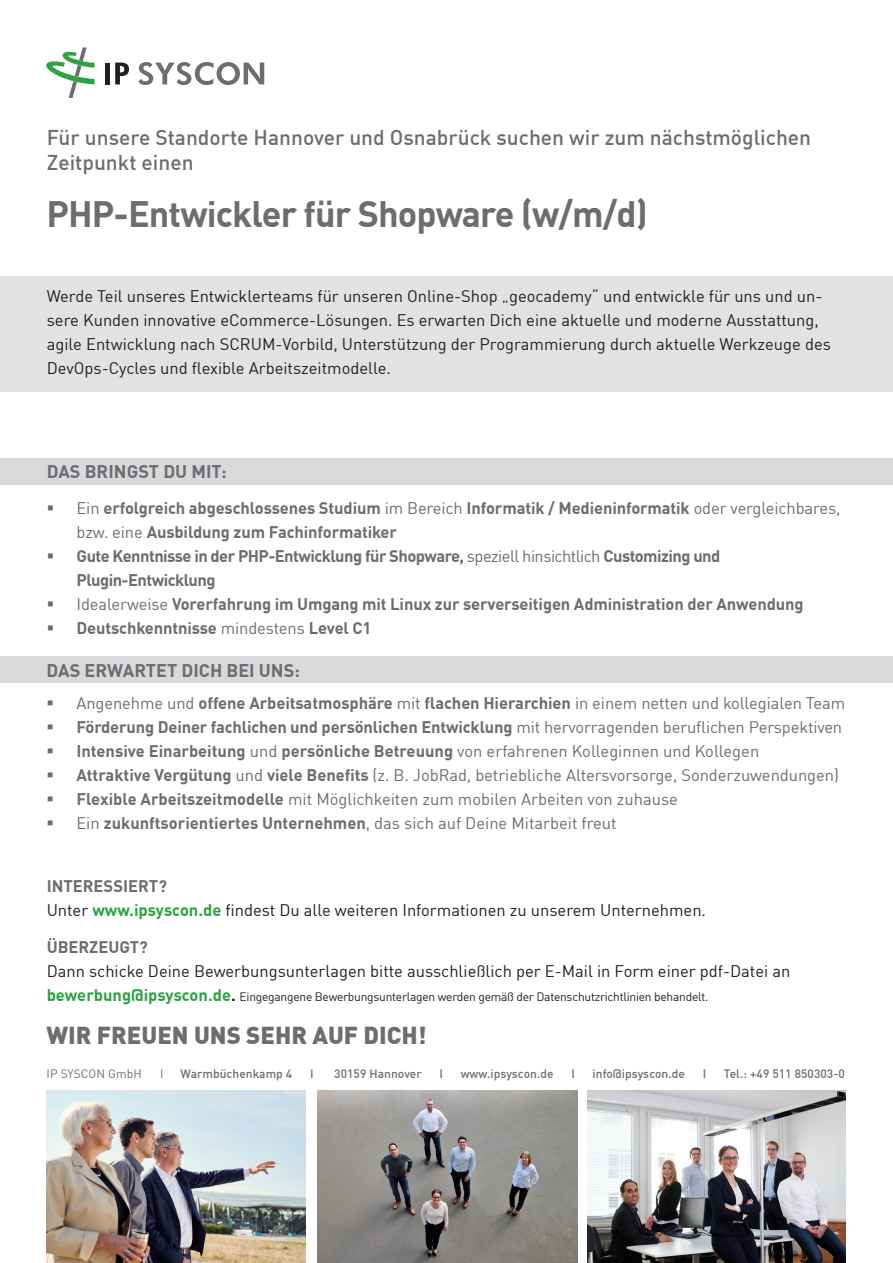
<style>
.page{position:relative;width:893px;height:1263px;background:#fff}
.page>*{position:absolute;margin:0;border:0;box-sizing:border-box;transform-origin:0 0}
.t1{font:700 36px "DIN Offc";letter-spacing:-.025em;color:#6c6d70}
.t2{font:900 24px "DIN Offc";color:#6c6d70}
.t3{font:500 21px/25.5px "DIN Offc";color:#6c6d70}
.t4{font:700 18px "DIN Offc";color:#6c6d70}
.t5{font:16.5px/24px "DIN Offc";color:#231f20}
.t6{font:700 16.5px/24px "DIN Offc";letter-spacing:-.01em;color:#6c6d70}
.t7{font:16.5px "DIN Offc";letter-spacing:-.005em;color:#6c6d70}
.t8{font:700 16.5px/24px "DIN Offc";letter-spacing:-.035em;color:#6c6d70}
.t9{font:12px "DIN Offc";letter-spacing:-.02em;color:#231f20}
.t10{font:500 12px "DIN Offc";letter-spacing:.005em;color:#6c6d70}
.t11{font:12px "DIN Offc";letter-spacing:.005em;color:#6c6d70}
.s1{font-weight:400}
.s2{font-weight:700}
.s3{font-weight:700;color:#2da343}
.s4{font-weight:700;font-size:16.5px;color:#2da343}
.s5{font-weight:700;font-size:16.5px}
</style>
<div class="page">
<div style="left:105px;top:63px;width:5px;height:21px;background:#231f20"></div>
<svg style="left:115px;top:63px;width:14px;height:21px"></svg>
<svg style="left:139px;top:62px;width:125px;height:23px"></svg>
<svg style="left:46px;top:48px;width:49px;height:50px"></svg>
<img style="left:47px;top:1091px;width:259px;height:172px">
<img style="left:588px;top:1091px;width:258px;height:172px">
<img style="left:318px;top:1091px;width:259px;height:172px">
<div style="left:0;top:276px;width:893px;height:116px;background:#e1e2e4"></div>
<div style="left:0;top:459px;width:893px;height:26px;background:#d8d9db"></div>
<div style="left:0;top:656px;width:893px;height:27px;background:#d8d9db"></div>
<p class="t3" style="left:47px;top:124px;width:766px">Für unsere Standorte Hannover und Osnabrück suchen wir zum nächstmöglichen<br>Zeitpunkt einen</p>
<p class="t1" style="left:47px;top:191px;width:603px">PHP-Entwickler für Shopware (w/m/d)</p>
<p class="t5" style="left:47px;top:283px;width:786px">Werde Teil unseres Entwicklerteams für unseren Online-Shop „geocademy“ und entwickle für uns und un&shy;sere Kunden innovative eCommerce-Lösungen. Es erwarten Dich eine aktuelle und moderne Ausstattung, agile Entwicklung nach SCRUM-Vorbild, Unterstützung der Programmierung durch aktuelle Werkzeuge des DevOps-Cycles und flexible Arbeitszeitmodelle.</p>
<p class="t4" style="left:47px;top:459px;width:181px">DAS BRINGST DU MIT:</p>
<p class="t6" style="left:77px;top:496px;width:765px"><span class="s1">Ein</span> erfolgreich abgeschlossenes Studium <span class="s1">im Bereich</span> Informatik / Medieninformatik <span class="s1">oder vergleichbares, bzw. eine</span> Ausbildung zum Fachinformatiker</p>
<p class="t8" style="left:77px;top:544px;width:645px">Gute Kenntnisse in der PHP-Entwicklung für Shopware, <span class="s1">speziell hinsichtlich</span> Customizing und<br>Plugin-Entwicklung</p>
<p class="t6" style="left:77px;top:592px;width:729px"><span class="s1">Idealerweise</span> Vorerfahrung im Umgang mit Linux zur serverseitigen Administration der Anwendung</p>
<p class="t6" style="left:77px;top:616px;width:297px">Deutschkenntnisse <span class="s1">mindestens</span> Level C1</p>
<p class="t4" style="left:47px;top:658px;width:255px">DAS ERWARTET DICH BEI UNS:</p>
<p class="t7" style="left:76px;top:693px;width:770px">Angenehme und <span class="s2">offene Arbeitsatmosphäre</span> mit <span class="s2">flachen Hierarchien</span> in einem netten und kollegialen Team</p>
<p class="t6" style="left:76px;top:715px;width:767px">Förderung Deiner fachlichen und persönlichen Entwicklung <span class="s1">mit hervorragenden beruflichen Perspektiven</span></p>
<p class="t6" style="left:76px;top:739px;width:684px">Intensive Einarbeitung <span class="s1">und</span> persönliche Betreuung <span class="s1">von erfahrenen Kolleginnen und Kollegen</span></p>
<p class="t7" style="left:76px;top:765px;width:764px"><span class="s2">Attraktive Vergütung</span> und <span class="s2">viele Benefits</span> (z. B. JobRad, betriebliche Altersvorsorge, Sonderzuwendungen)</p>
<p class="t7" style="left:76px;top:789px;width:603px"><span class="s2">Flexible Arbeitszeitmodelle</span> mit Möglichkeiten zum mobilen Arbeiten von zuhause</p>
<p class="t7" style="left:76px;top:813px;width:542px">Ein <span class="s2">zukunftsorientiertes Unternehmen</span>, das sich auf Deine Mitarbeit freut</p>
<p class="t6" style="left:47px;top:873px;width:122px">INTERESSIERT?</p>
<p class="t5" style="left:47px;top:897px;width:661px">Unter <span class="s3">www.ipsyscon.de</span> findest Du alle weiteren Informationen zu unserem Unternehmen.</p>
<p class="t6" style="left:47px;top:934px;width:103px">ÜBERZEUGT?</p>
<p class="t5" style="left:47px;top:958px;width:745px">Dann schicke Deine Bewerbungsunterlagen bitte ausschließlich per E-Mail in Form einer pdf-Datei an</p>
<p class="t9" style="left:47px;top:989px;width:663px"><span class="s4">bewerbung@ipsyscon.de</span><span class="s5">.</span> Eingegangene Bewerbungsunterlagen werden gemäß der Datenschutzrichtlinien behandelt.</p>
<p class="t2" style="left:47px;top:1019px;width:381px">WIR FREUEN UNS SEHR AUF DICH!</p>
<p class="t11" style="left:47px;top:1066px;width:97px">IP SYSCON GmbH</p>
<p class="t11" style="left:160px;top:1066px;width:5px">I</p>
<p class="t10" style="left:181px;top:1065px;width:113px">Warmbüchenkamp 4</p>
<p class="t10" style="left:310px;top:1065px;width:5px">I</p>
<p class="t10" style="left:334px;top:1065px;width:89px">30159 Hannover</p>
<p class="t10" style="left:439px;top:1065px;width:5px">I</p>
<p class="t10" style="left:461px;top:1065px;width:94px">www.ipsyscon.de</p>
<p class="t10" style="left:571px;top:1065px;width:5px">I</p>
<p class="t10" style="left:593px;top:1065px;width:94px">info@ipsyscon.de</p>
<p class="t10" style="left:703px;top:1065px;width:5px">I</p>
<p class="t10" style="left:724px;top:1065px;width:123px">Tel.: +49 511 850303-0</p>
</div>
